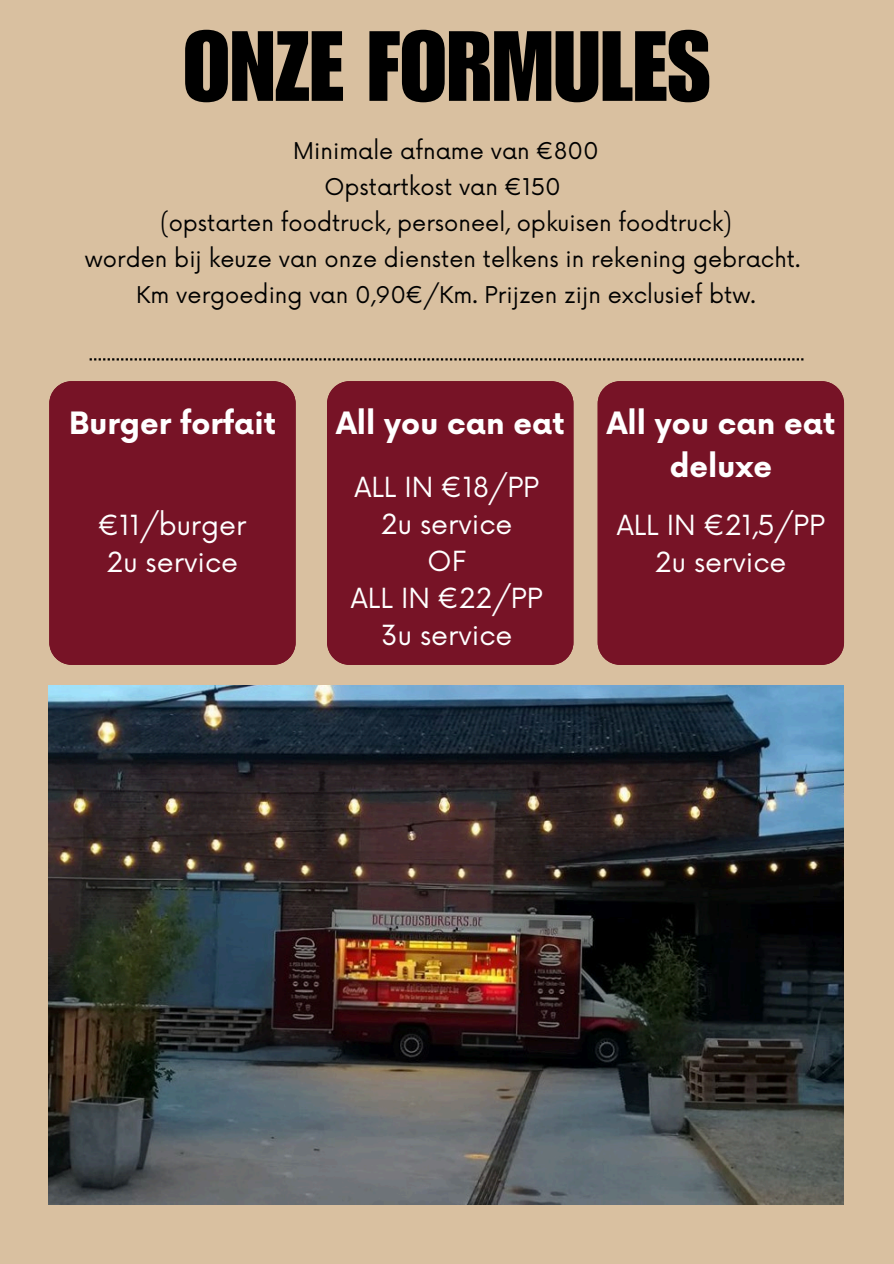
<style>
.page{position:relative;width:894px;height:1264px;background:#fff}
.page>*{position:absolute;margin:0;border:0;box-sizing:border-box;transform-origin:0 0}
.t1{font:97.5px "Impact LT Std";color:#000}
.t2{font:700 30px/42.8px "Now";color:#fff;text-align:center}
.t3{font:27px/37.2px "Now";color:#fff;text-align:center}
.t4{font:22.5px "Now";color:#000}
</style>
<div class="page">
<div style="left:0;top:0;width:893px;height:1263px;background:#d9c0a0"></div>
<svg style="left:90px;top:358px;width:713px;height:2px"></svg>
<div style="left:597px;top:381px;width:246px;height:283px;background:#771326"></div>
<div style="left:327px;top:381px;width:246px;height:283px;background:#771326"></div>
<div style="left:49px;top:381px;width:246px;height:283px;background:#771326"></div>
<img style="left:49px;top:685px;width:794px;height:519px">
<p class="t1" style="left:183px;top:31px;width:529px">ONZE FORMULES</p>
<p class="t4" style="left:293px;top:138px;width:307px">Minimale afname van €800</p>
<p class="t4" style="left:324px;top:174px;width:238px">Opstartkost van €150</p>
<p class="t4" style="left:160px;top:210px;width:573px">(opstarten foodtruck, personeel, opkuisen foodtruck)</p>
<p class="t4" style="left:85px;top:246px;width:716px">worden bij keuze van onze diensten telkens in rekening gebracht.</p>
<h4 class="t4" style="left:136px;top:282px;width:621px">Km vergoeding van 0,90€/Km. Prijzen zijn exclusief btw.</h4>
<h2 class="t2" style="left:69px;top:404px;width:208px">Burger forfait</h2>
<h2 class="t2" style="left:336px;top:404px;width:230px">All you can eat</h2>
<p class="t3" style="left:98px;top:508px;width:149px">€11/burger<br>2u service</p>
<h2 class="t3" style="left:351px;top:470px;width:193px">ALL IN €18/PP<br>2u service<br>OF<br>ALL IN €22/PP<br>3u service</h2>
<h4 class="t2" style="left:606px;top:404px;width:230px">All you can eat deluxe</h4>
<h3 class="t3" style="left:616px;top:508px;width:210px">ALL IN €21,5/PP<br>2u service</h3>
</div>
